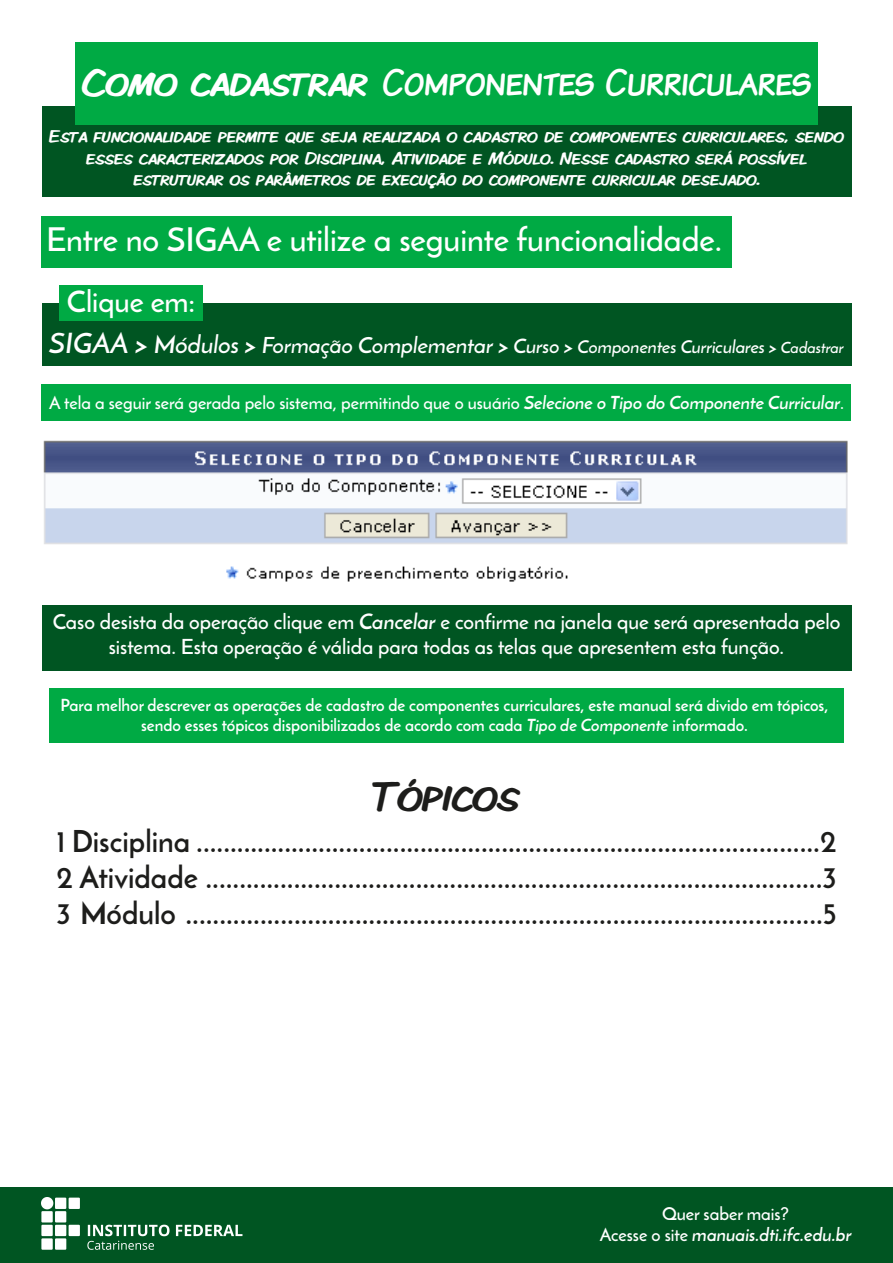
<style>
.page{position:relative;width:893px;height:1263px;background:#fff}
.page>*{position:absolute;margin:0;border:0;box-sizing:border-box;transform-origin:0 0}
.t1{font:42px "Komika Display Kaps";color:#1d1d1b}
.t2{font:39px "Komika Text Kaps";color:#fff}
.t3{font:600 33px "Josefin Sans";color:#fff}
.t4{font:700 30px/36px "Josefin Sans";color:#1d1d1b;text-align:justify}
.t5{font:600 30px "Josefin Sans";color:#fff}
.t6{font:600 21px/25.2px "Josefin Sans";color:#fff;text-align:center}
.t7{font:18px/21.6px "Komika Display Kaps";color:#fff;text-align:center}
.t8{font:600 18px/21.6px "Josefin Sans";color:#fff;text-align:center}
.t9{font:600 17.85px "Josefin Sans";color:#fff}
.t10{font:italic 600 17.85px "Josefin Sans";color:#fff}
.t11{font:700 16.5px/20px "Josefin Sans";color:#fff;text-align:center}
.s1{font-family:"Komika Display Kaps"}
.s2{font-size:28.2px}
.s3{font-size:24.6px}
.s4{font-size:22.35px}
.s5{font-size:20.1px}
.s6{font-size:15.6px}
.s7{font-weight:700;font-style:italic}
.s8{font-style:italic}
</style>
<div class="page">
<div style="left:0;top:1187px;width:893px;height:76px;background:#052"></div>
<div style="left:49px;top:688px;width:795px;height:55px;background:#0a4"></div>
<div style="left:42px;top:605px;width:809px;height:66px;background:#052"></div>
<img style="left:42px;top:1197px;width:200px;height:53px">
<div style="left:42px;top:107px;width:809px;height:90px;background:#052"></div>
<div style="left:42px;top:303px;width:809px;height:63px;background:#052"></div>
<div style="left:75px;top:42px;width:743px;height:82px;background:#0a4"></div>
<div style="left:42px;top:384px;width:809px;height:37px;background:#0a4"></div>
<div style="left:59px;top:285px;width:144px;height:36px;background:#0a4"></div>
<div style="left:42px;top:216px;width:690px;height:51px;background:#0a4"></div>
<img style="left:43px;top:440px;width:805px;height:142px">
<h2 class="t2" style="left:82px;top:57px;width:731px"><span class="s1">Como cadastrar</span> Componentes Curriculares</h2>
<p class="t7" style="left:49px;top:125px;width:797px">Esta funcionalidade permite que seja realizada o cadastro de componentes curriculares, sendo esses caracterizados por Disciplina, Atividade e Módulo. Nesse cadastro será possível estruturar os parâmetros de execução do componente curricular desejado.</p>
<p class="t3" style="left:46px;top:219px;width:677px">Entre no SIGAA e utilize a seguinte funcionalidade.</p>
<p class="t5" style="left:67px;top:283px;width:130px">Clique em:</p>
<p class="t10" style="left:49px;top:335px;width:796px"><span class="s2">SIGAA</span> <span class="s3">&gt; Módulos</span> <span class="s4">&gt; Formação Complementar</span> <span class="s5">&gt; Curso</span> &gt; Componentes Curriculares <span class="s6">&gt; Cadastrar</span></p>
<p class="t9" style="left:49px;top:391px;width:797px">A tela a seguir será gerada pelo sistema, permitindo que o usuário <span class="s7">Selecione o Tipo do Componente Curricular</span>.</p>
<p class="t6" style="left:53px;top:608px;width:789px">Caso desista da operação clique em <span class="s7">Cancelar</span> e confirme na janela que será apresentada pelo sistema. Esta operação é válida para todas as telas que apresentem esta função.</p>
<p class="t11" style="left:61px;top:695px;width:769px">Para melhor descrever as operações de cadastro de componentes curriculares, este manual será divido em tópicos, sendo esses tópicos disponibilizados de acordo com cada <span class="s8">Tipo de Componente</span> informado.</p>
<h1 class="t1" style="left:373px;top:771px;width:147px">Tópicos</h1>
<p class="t4" style="left:56px;top:823px;width:782px">1 Disciplina ............................................................................................2<br>2 Atividade ...........................................................................................3<br>3 Módulo ..............................................................................................5</p>
<p class="t8" style="left:600px;top:1202px;width:253px">Quer saber mais?<br>Acesse o site <span class="s7">manuais.dti.ifc.edu.br</span></p>
</div>
